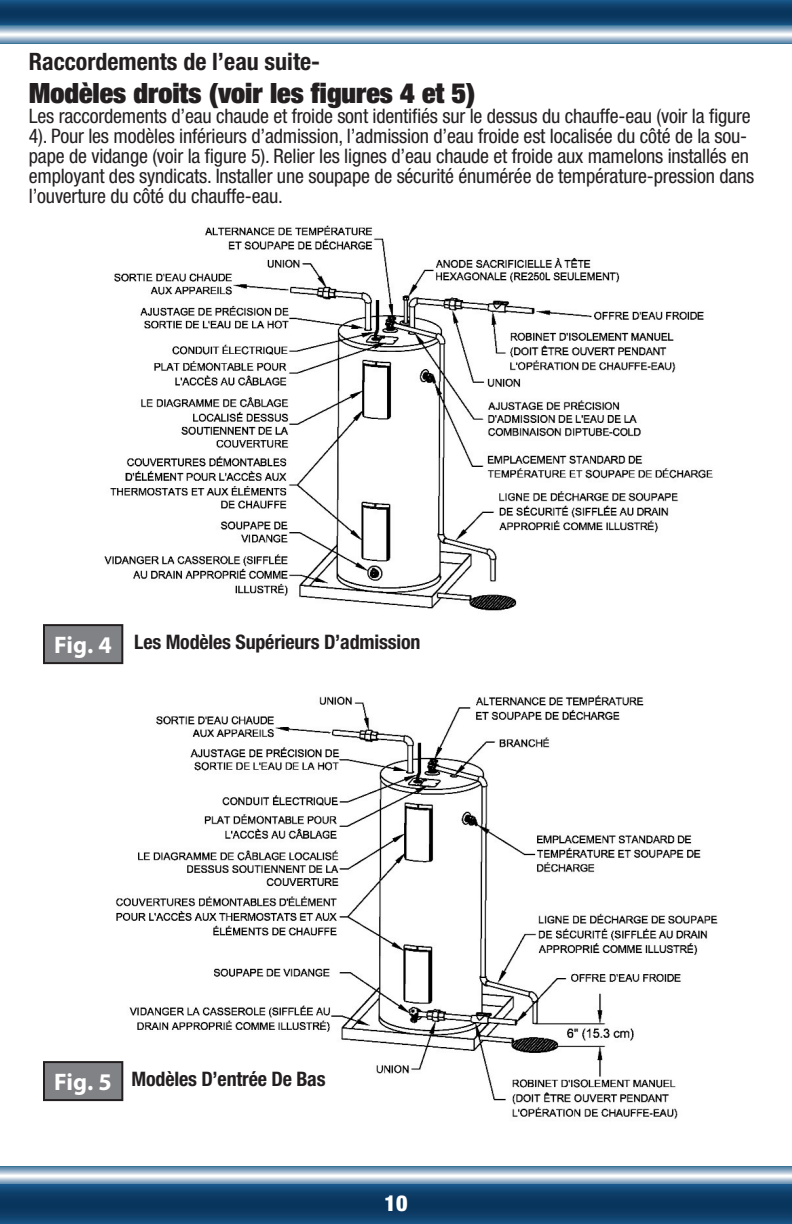
<style>
.page{position:relative;width:792px;height:1224px;background:#fff}
.page>*{position:absolute;margin:0;border:0;box-sizing:border-box;transform-origin:0 0}
.Body_-_Subtitle_Block{font:900 condensed 28px "Helvetica Neue LT Std";color:#231f20}
.Body_-_Subtitle_Block-2{font:700 condensed 24px "Helvetica Neue LT Std";color:#231f20}
.t1{font:700 24px "Myriad Pro";color:#fff}
.t2{font:900 condensed 22px "Helvetica Neue LT Std";color:#fff}
.Body_-_Text{font:condensed 20px/20px "Helvetica Neue LT Std";letter-spacing:-.01em;color:#231f20}
.Body_-_Text-2{font:700 condensed 20px "Helvetica Neue LT Std";letter-spacing:-.01em;color:#231f20}
</style>
<div class="page">
<svg style="left:0;top:36px;width:791px;height:7px;background:#9cb5cc"></svg>
<svg style="left:0;top:25px;width:792px;height:9px;background:#98b3c9"></svg>
<svg style="left:0;top:0;width:792px;height:25px;background:#0e406b"></svg>
<svg style="left:0;top:1166px;width:791px;height:9px;background:#90adc4"></svg>
<svg style="left:0;top:1177px;width:792px;height:8px;background:#94b0c8"></svg>
<svg style="left:0;top:1185px;width:792px;height:39px;background:#0e3f6b"></svg>
<img style="left:43px;top:695px;width:675px;height:424px">
<img style="left:104px;top:225px;width:609px;height:425px">
<div style="left:44px;top:625px;width:78px;height:38px;background:#808285"></div>
<div style="left:43px;top:624px;width:80px;height:40px;border:2px solid #231f20"></div>
<div style="left:44px;top:1062px;width:78px;height:38px;background:#808285"></div>
<div style="left:43px;top:1061px;width:80px;height:40px;border:2px solid #231f20"></div>
<p class="Body_-_Subtitle_Block-2" style="left:29px;top:47px;width:293px">Raccordements de l’eau suite-</p>
<p class="Body_-_Subtitle_Block" style="left:29px;top:75px;width:448px">Modèles droits (voir les figures 4 et 5)</p>
<p class="Body_-_Text" style="left:29px;top:106px;width:727px">Les raccordements d’eau chaude et froide sont identifiés sur le dessus du chauffe-eau (voir la figure 4). Pour les modèles inférieurs d’admission, l’admission d’eau froide est localisée du côté de la sou&shy;pape de vidange (voir la figure 5). Relier les lignes d’eau chaude et froide aux mamelons installés en employant des syndicats. Installer une soupape de sécurité énumérée de température-pression dans l’ouverture du côté du chauffe-eau.</p>
<p class="t1" style="left:54px;top:629px;width:59px">Fig. 4</p>
<p class="Body_-_Text-2" style="left:134px;top:630px;width:288px">Les Modèles Supérieurs D’admission</p>
<p class="t1" style="left:54px;top:1066px;width:59px">Fig. 5</p>
<p class="Body_-_Text-2" style="left:132px;top:1067px;width:195px">Modèles D’entrée De Bas</p>
<p class="t2" style="left:385px;top:1190px;width:24px">10</p>
</div>
